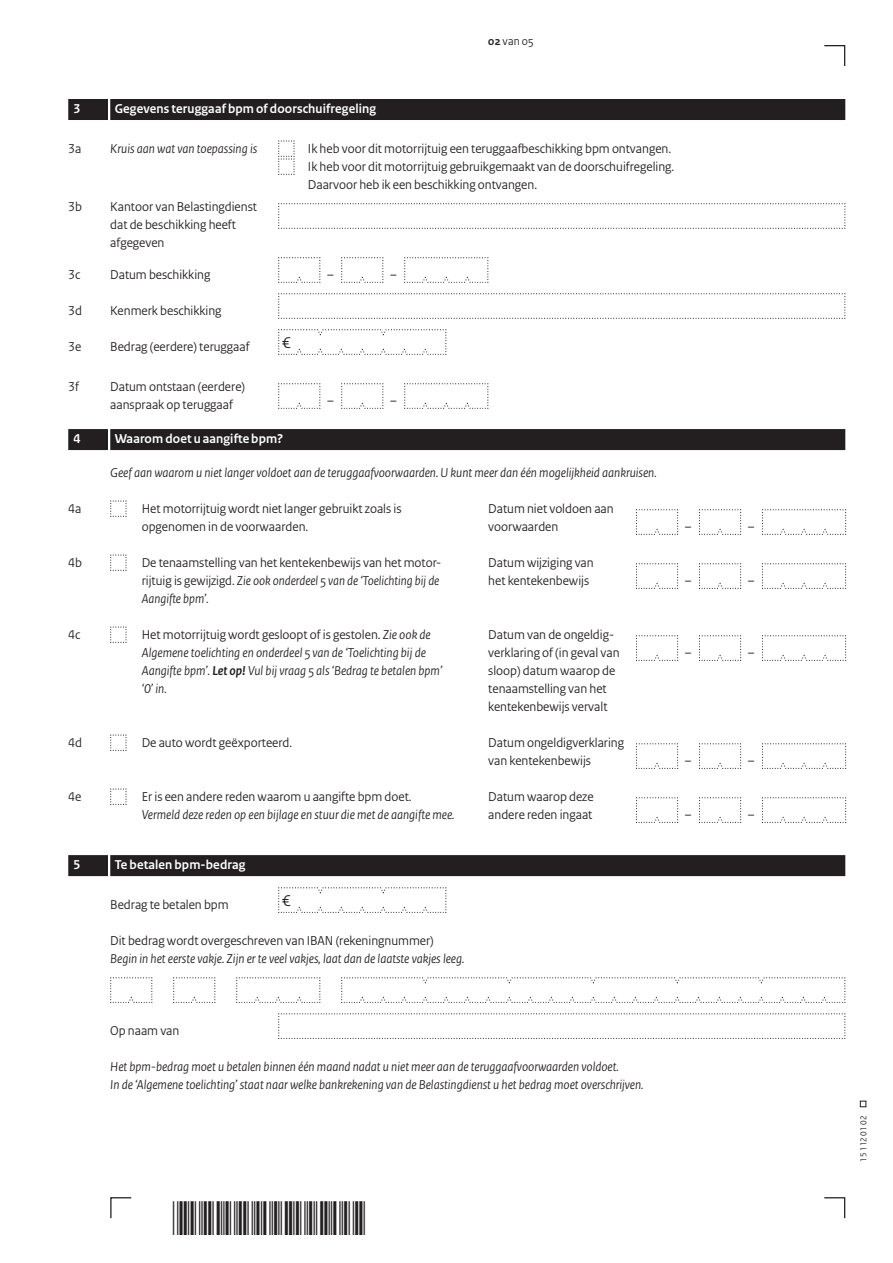
<style>
.page{position:relative;width:893px;height:1263px;background:#fff}
.page>*{position:absolute;margin:0;border:0;box-sizing:border-box;transform-origin:0 0}
.t1{font:16.5px "Rijksoverheid Sans Heading";color:#231f20}
.t2{font:13.5px/18px "Rijksoverheid Sans Heading";color:#231f20}
.t3{font:italic 13.5px/18px "Rijksoverheid Sans Heading";color:#231f20}
.t4{font:700 13.5px "Rijksoverheid Sans Heading";letter-spacing:.01em;color:#fff}
.t5{font:12px "Rijksoverheid Sans Heading";color:#231f20}
.t6{font:9px "Rijksoverheid Sans Heading";color:#231f20}
.s1{font-weight:700}
.s2{font-style:italic}
.s3{font-style:normal}
</style>
<div class="page">
<svg style="left:824px;top:1197px;width:22px;height:22px"></svg>
<svg style="left:110px;top:1197px;width:22px;height:22px"></svg>
<svg style="left:824px;top:45px;width:22px;height:21px"></svg>
<svg style="left:860px;top:1101px;width:6px;height:6px"></svg>
<div style="left:110px;top:99px;width:735px;height:21px;background:#231f20"></div>
<div style="left:68px;top:99px;width:40px;height:21px;background:#231f20"></div>
<div style="left:110px;top:429px;width:735px;height:21px;background:#231f20"></div>
<div style="left:68px;top:429px;width:40px;height:21px;background:#231f20"></div>
<div style="left:110px;top:855px;width:735px;height:21px;background:#231f20"></div>
<div style="left:68px;top:855px;width:40px;height:21px;background:#231f20"></div>
<svg style="left:278px;top:140px;width:17px;height:35px"></svg>
<svg style="left:278px;top:203px;width:568px;height:26px"></svg>
<svg style="left:278px;top:257px;width:43px;height:26px"></svg>
<svg style="left:341px;top:257px;width:43px;height:26px"></svg>
<svg style="left:404px;top:257px;width:85px;height:26px"></svg>
<svg style="left:278px;top:293px;width:568px;height:26px"></svg>
<svg style="left:278px;top:329px;width:169px;height:26px"></svg>
<svg style="left:278px;top:383px;width:43px;height:26px"></svg>
<svg style="left:341px;top:383px;width:43px;height:26px"></svg>
<svg style="left:404px;top:383px;width:85px;height:26px"></svg>
<svg style="left:110px;top:500px;width:17px;height:17px"></svg>
<svg style="left:636px;top:509px;width:42px;height:26px"></svg>
<svg style="left:699px;top:509px;width:42px;height:26px"></svg>
<svg style="left:762px;top:509px;width:84px;height:26px"></svg>
<svg style="left:110px;top:554px;width:17px;height:17px"></svg>
<svg style="left:636px;top:563px;width:42px;height:26px"></svg>
<svg style="left:699px;top:563px;width:42px;height:26px"></svg>
<svg style="left:762px;top:563px;width:84px;height:26px"></svg>
<svg style="left:110px;top:626px;width:17px;height:17px"></svg>
<svg style="left:636px;top:635px;width:42px;height:26px"></svg>
<svg style="left:699px;top:635px;width:42px;height:26px"></svg>
<svg style="left:762px;top:635px;width:84px;height:26px"></svg>
<svg style="left:110px;top:734px;width:17px;height:17px"></svg>
<svg style="left:636px;top:743px;width:42px;height:26px"></svg>
<svg style="left:699px;top:743px;width:42px;height:26px"></svg>
<svg style="left:762px;top:743px;width:84px;height:26px"></svg>
<svg style="left:110px;top:788px;width:17px;height:17px"></svg>
<svg style="left:636px;top:797px;width:42px;height:26px"></svg>
<svg style="left:699px;top:797px;width:42px;height:26px"></svg>
<svg style="left:762px;top:797px;width:84px;height:26px"></svg>
<svg style="left:278px;top:887px;width:169px;height:26px"></svg>
<svg style="left:110px;top:977px;width:43px;height:26px"></svg>
<svg style="left:173px;top:977px;width:43px;height:26px"></svg>
<svg style="left:236px;top:977px;width:85px;height:26px"></svg>
<svg style="left:341px;top:977px;width:505px;height:26px"></svg>
<svg style="left:278px;top:1013px;width:568px;height:26px"></svg>
<p class="t5" style="left:488px;top:34px;width:47px"><span class="s1">02</span> van 05</p>
<p class="t4" style="left:74px;top:101px;width:8px">3</p>
<p class="t4" style="left:115px;top:101px;width:263px">Gegevens teruggaaf bpm of doorschuifregeling</p>
<p class="t2" style="left:68px;top:140px;width:15px">3a</p>
<p class="t3" style="left:110px;top:140px;width:148px">Kruis aan wat van toepassing is</p>
<p class="t2" style="left:308px;top:140px;width:368px">Ik heb voor dit motorrijtuig een teruggaafbeschikking bpm ontvangen.<br>Ik heb voor dit motorrijtuig gebruikgemaakt van de doorschuifregeling.<br>Daarvoor heb ik een beschikking ontvangen.</p>
<p class="t2" style="left:68px;top:198px;width:15px">3b</p>
<p class="t2" style="left:110px;top:198px;width:148px">Kantoor van Belastingdienst dat de beschikking heeft afgegeven</p>
<p class="t2" style="left:68px;top:266px;width:14px">3c</p>
<p class="t2" style="left:110px;top:266px;width:102px">Datum beschikking</p>
<p class="t2" style="left:327px;top:266px;width:8px">–</p>
<p class="t2" style="left:390px;top:266px;width:8px">–</p>
<p class="t2" style="left:68px;top:302px;width:15px">3d</p>
<p class="t2" style="left:110px;top:302px;width:113px">Kenmerk beschikking</p>
<p class="t2" style="left:68px;top:338px;width:15px">3e</p>
<p class="t2" style="left:110px;top:338px;width:141px">Bedrag (eerdere) teruggaaf</p>
<p class="t1" style="left:282px;top:333px;width:10px">€</p>
<p class="t2" style="left:68px;top:378px;width:12px">3f</p>
<p class="t2" style="left:110px;top:378px;width:136px">Datum ontstaan (eerdere) aanspraak op teruggaaf</p>
<p class="t2" style="left:327px;top:392px;width:8px">–</p>
<p class="t2" style="left:390px;top:392px;width:8px">–</p>
<p class="t4" style="left:74px;top:431px;width:8px">4</p>
<p class="t4" style="left:115px;top:431px;width:170px">Waarom doet u aangifte bpm?</p>
<p class="t3" style="left:110px;top:464px;width:548px">Geef aan waarom u niet langer voldoet aan de teruggaafvoorwaarden. U kunt meer dan één mogelijkheid aankruisen.</p>
<p class="t2" style="left:68px;top:500px;width:15px">4a</p>
<p class="t2" style="left:142px;top:500px;width:261px">Het motorrijtuig wordt niet langer gebruikt zoals is opgenomen in de voorwaarden.</p>
<p class="t2" style="left:488px;top:500px;width:127px">Datum niet voldoen aan voorwaarden</p>
<p class="t2" style="left:68px;top:554px;width:15px">4b</p>
<p class="t2" style="left:142px;top:554px;width:299px;text-align:justify">De tenaamstelling van het kentekenbewijs van het motor&shy;rijtuig is gewijzigd. <span class="s2">Zie ook onderdeel 5 van de ‘Toelichting bij de Aangifte bpm’.</span></p>
<p class="t2" style="left:488px;top:554px;width:107px">Datum wijziging van het kentekenbewijs</p>
<p class="t2" style="left:68px;top:626px;width:14px">4c</p>
<p class="t3" style="left:142px;top:626px;width:302px"><span class="s3">Het motorrijtuig wordt gesloopt of is gestolen.</span> Zie ook de Algemene toelichting en onderdeel 5 van de ‘Toelichting bij de Aangifte bpm’. <span class="s1">Let op!</span> Vul bij vraag 5 als ‘Bedrag te betalen bpm’ ‘0’ in.</p>
<p class="t2" style="left:488px;top:626px;width:133px">Datum van de ongeldig&shy;verklaring of (in geval van sloop) datum waarop de tenaamstelling van het kentekenbewijs vervalt</p>
<p class="t2" style="left:68px;top:734px;width:15px">4d</p>
<p class="t2" style="left:142px;top:734px;width:152px">De auto wordt geëxporteerd.</p>
<p class="t2" style="left:488px;top:734px;width:137px">Datum ongeldigverklaring van kentekenbewijs</p>
<p class="t2" style="left:68px;top:788px;width:15px">4e</p>
<p class="t2" style="left:142px;top:788px;width:271px">Er is een andere reden waarom u aangifte bpm doet.</p>
<p class="t3" style="left:142px;top:806px;width:314px">Vermeld deze reden op een bijlage en stuur die met de aangifte mee.</p>
<p class="t2" style="left:488px;top:788px;width:107px">Datum waarop deze andere reden ingaat</p>
<p class="t2" style="left:685px;top:518px;width:8px">–</p>
<p class="t2" style="left:748px;top:518px;width:8px">–</p>
<p class="t2" style="left:685px;top:572px;width:8px">–</p>
<p class="t2" style="left:748px;top:572px;width:8px">–</p>
<p class="t2" style="left:685px;top:644px;width:8px">–</p>
<p class="t2" style="left:748px;top:644px;width:8px">–</p>
<p class="t2" style="left:685px;top:752px;width:8px">–</p>
<p class="t2" style="left:748px;top:752px;width:8px">–</p>
<p class="t2" style="left:685px;top:806px;width:8px">–</p>
<p class="t2" style="left:748px;top:806px;width:8px">–</p>
<p class="t4" style="left:74px;top:857px;width:8px">5</p>
<p class="t4" style="left:115px;top:857px;width:132px">Te betalen bpm-bedrag</p>
<p class="t2" style="left:110px;top:896px;width:120px">Bedrag te betalen bpm</p>
<p class="t1" style="left:282px;top:891px;width:10px">€</p>
<p class="t2" style="left:110px;top:932px;width:325px">Dit bedrag wordt overgeschreven van IBAN (rekeningnummer)</p>
<p class="t3" style="left:110px;top:950px;width:356px">Begin in het eerste vakje. Zijn er te veel vakjes, laat dan de laatste vakjes leeg.</p>
<p class="t2" style="left:110px;top:1022px;width:71px">Op naam van</p>
<p class="t3" style="left:110px;top:1058px;width:535px">Het bpm-bedrag moet u betalen binnen één maand nadat u niet meer aan de teruggaafvoorwaarden voldoet.<br>In de ‘Algemene toelichting’ staat naar welke bankrekening van de Belastingdienst u het bedrag moet overschrijven.</p>
<p class="t6" style="left:858px;top:1161px;width:47px;rotate:-90deg">15 112 01 02</p>
</div>
